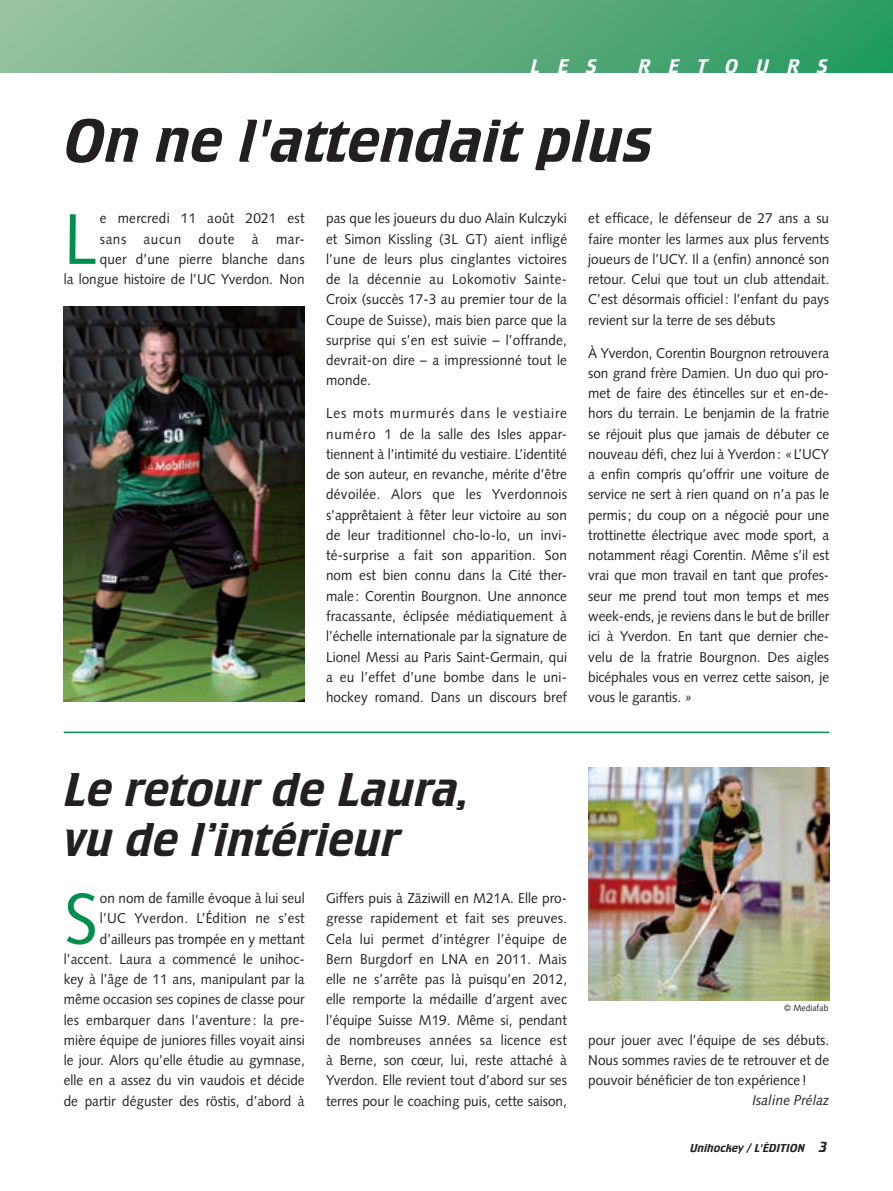
<style>
.page{position:relative;width:893px;height:1191px;background:#fff}
.page>*{position:absolute;margin:0;border:0;box-sizing:border-box;transform-origin:0 0}
.t1{font:71.55px "Syntax";color:#008f4d;scale:.95 1}
.t2{font:italic 55.5px "Crillee SB";color:#231f20}
.t3{font:italic 43.5px/49.5px "Crillee SB";color:#231f20}
.t4{font:italic 18px "Crillee SB";letter-spacing:1em;color:#fff}
.t5{font:14.25px/20.2px "Syntax";color:#231f20;text-align:justify;scale:.95 1}
.t6{font:italic 14.25px "Syntax";color:#231f20;scale:.95 1}
.t7{font:italic 10.5px "Crillee SB";color:#231f20}
.t8{font:9px "Syntax";color:#231f20;scale:.95 1}
.s1{font-size:13.5px}
</style>
<div class="page">
<div style="left:0;top:0;width:893px;height:72px;background:linear-gradient(to right,#9ac1a1,#2c9a61)"></div>
<img style="left:64px;top:306px;width:241px;height:396px">
<hr style="left:64px;top:731px;width:765px;height:2px;background:#008f4d">
<img style="left:588px;top:767px;width:241px;height:233px">
<p class="t4" style="left:530px;top:55px;width:68px">LES</p>
<p class="t4" style="left:638px;top:55px;width:191px">RETOURS</p>
<h2 class="t2" style="left:64px;top:107px;width:590px">On ne l'attendait plus</h2>
<p class="t5" style="left:64px;top:208px;width:255px;text-align:right">e mercredi 11 août 2021 est<br>sans aucun doute à mar-<br>quer d’une pierre blanche dans<br>la longue histoire de l’UC Yverdon. Non</p>
<p class="t5" style="left:326px;top:208px;width:255px">pas que les joueurs du duo Alain Kulczyki et Simon Kissling (3L GT) aient infligé l’une de leurs plus cinglantes victoires de la décennie au Lokomotiv Sainte-Croix (succès 17-3 au premier tour de la Coupe de Suisse), mais bien parce que la surprise qui s’en est suivie – l’offrande, devrait-on dire – a impressionné tout le monde.</p>
<p class="t5" style="left:326px;top:403px;width:255px">Les mots murmurés dans le vestiaire numéro 1 de la salle des Isles appar&shy;tiennent à l’intimité du vestiaire. L’identité de son auteur, en revanche, mérite d’être dévoilée. Alors que les Yverdonnois s’apprêtaient à fêter leur victoire au son de leur traditionnel cho-lo-lo, un invi&shy;té-surprise a fait son apparition. Son nom est bien connu dans la Cité ther&shy;male: Corentin Bourgnon. Une annonce fracassante, éclipsée médiatiquement à l’échelle internationale par la signature de Lionel Messi au Paris Saint-Germain, qui a eu l’effet d’une bombe dans le uni&shy;hockey romand. Dans un discours bref</p>
<h1 class="t1" style="left:64px;top:197px;width:37px">L</h1>
<p class="t5" style="left:588px;top:208px;width:255px">et efficace, le défenseur de 27 ans a su faire monter les larmes aux plus fervents joueurs de l’UCY. Il a (enfin) annoncé son retour. Celui que tout un club attendait.<br>C’est désormais officiel: l’enfant du pays revient sur la terre de ses débuts</p>
<p class="t5" style="left:588px;top:343px;width:255px">À Yverdon, Corentin Bourgnon retrouvera son grand frère Damien. Un duo qui pro&shy;met de faire des étincelles sur et en-de&shy;hors du terrain. Le benjamin de la fratrie se réjouit plus que jamais de débuter ce nouveau défi, chez lui à Yverdon: «L’UCY a enfin compris qu’offrir une voiture de service ne sert à rien quand on n’a pas le permis; du coup on a négocié pour une trottinette électrique avec mode sport, a notamment réagi Corentin. Même s’il est vrai que mon travail en tant que profes&shy;seur me prend tout mon temps et mes week-ends, je reviens dans le but de briller ici à Yverdon. En tant que dernier che&shy;velu de la fratrie Bourgnon. Des aigles bicéphales vous en verrez cette saison, je vous le garantis. »</p>
<h3 class="t3" style="left:64px;top:765px;width:406px">Le retour de Laura, vu de l’intérieur</h3>
<h1 class="t1" style="left:64px;top:876px;width:37px">S</h1>
<p class="t5" style="left:64px;top:888px;width:255px;text-align:right">on nom de famille évoque à lui seul<br>l’UC Yverdon. L’Édition ne s’est d’ailleurs pas trompée en y mettant l’accent. Laura a commencé le unihoc&shy;key à l’âge de 11 ans, manipulant par la même occasion ses copines de classe pour les embarquer dans l’aventure : la pre&shy;mière équipe de juniores filles voyait ainsi le jour. Alors qu’elle étudie au gymnase, elle en a assez du vin vaudois et décide de partir déguster des röstis, d’abord à</p>
<p class="t5" style="left:326px;top:888px;width:255px">Giffers puis à Zäziwill en M21A. Elle pro&shy;gresse rapidement et fait ses preuves.<br>Cela lui permet d’intégrer l’équipe de Bern Burgdorf en LNA en 2011. Mais elle ne s’arrête pas là puisqu’en 2012, elle remporte la médaille d’argent avec l’équipe Suisse M19. Même si, pendant de nombreuses années sa licence est à Berne, son cœur, lui, reste attaché à Yverdon. Elle revient tout d’abord sur ses terres pour le coaching puis, cette saison,</p>
<p class="t8" style="left:784px;top:1003px;width:48px">© Mediafab</p>
<p class="t5" style="left:588px;top:1029px;width:255px">pour jouer avec l’équipe de ses débuts.<br>Nous sommes ravies de te retrouver et de pouvoir bénéficier de ton expérience!</p>
<p class="t6" style="left:752px;top:1092px;width:82px">Isaline Prélaz</p>
<p class="t7" style="left:690px;top:1142px;width:139px">Unihockey / L'ÉDITION <span class="s1">3</span></p>
</div>
